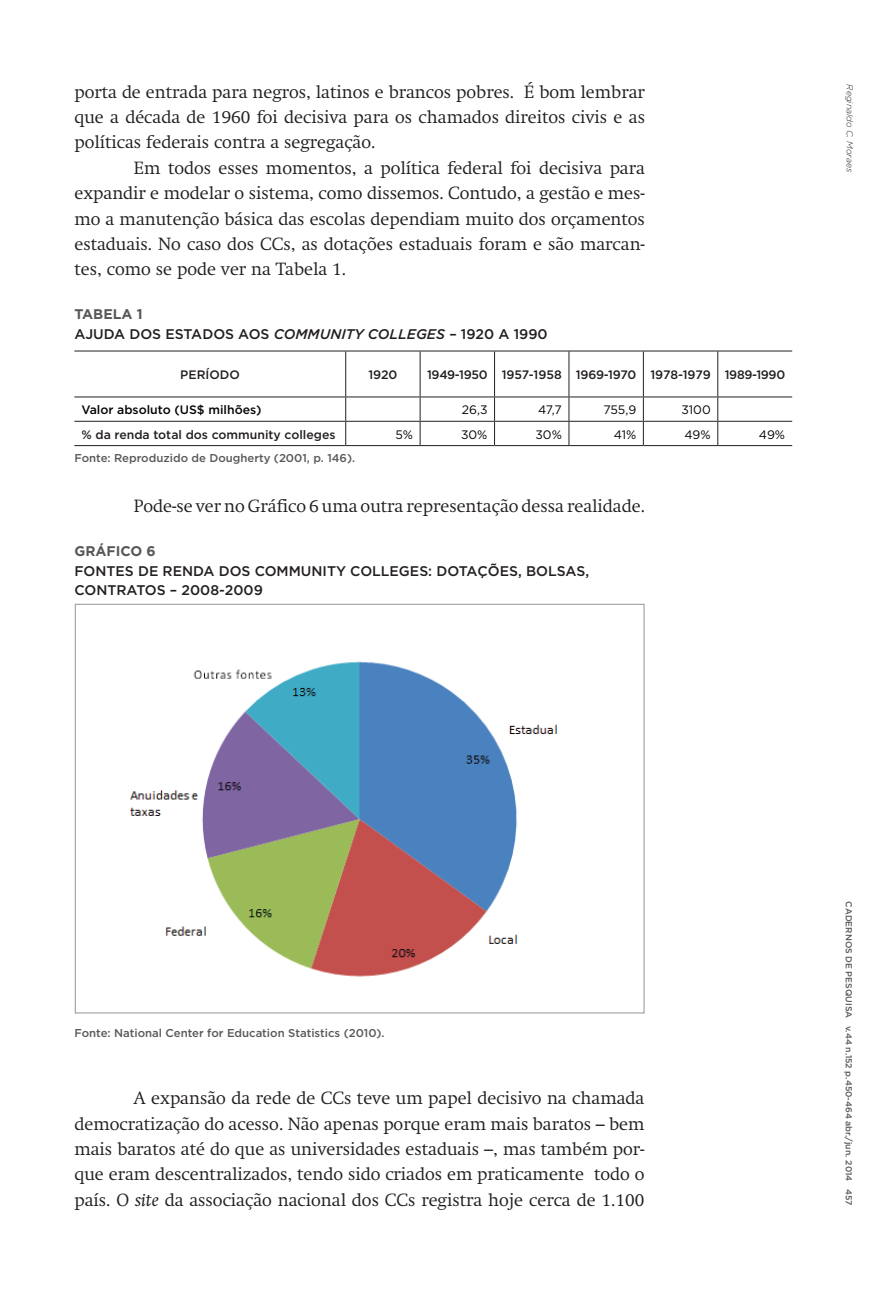
<style>
.page{position:relative;width:893px;height:1290px;background:#fff}
.page>*{position:absolute;margin:0;border:0;box-sizing:border-box;transform-origin:0 0}
.t1{font:300 17.5px/25.4px "Swift";color:#231f20;text-align:justify}
.t2{font:500 14px "Gotham HTF";color:#231f20}
.t3{font:italic 500 14px "Gotham HTF";color:#231f20}
.t4{font:700 14px "Gotham HTF";color:#57585a}
.t5{font:500 12.25px "Gotham HTF";letter-spacing:-.015em;color:#231f20}
.t6{font:12.25px "Gotham HTF";color:#040503}
.t7{font:500 12.25px "Gotham HTF";color:#040503}
.t8{font:500 11.38px "Gotham HTF";color:#57585a}
.t9{font:500 8.75px "Gotham HTF";color:#57585a}
.t10{font:italic 300 8.75px "Gotham HTF";color:#231f20}
.s1{font-style:normal}
.s2{font-weight:400;font-style:italic}
</style>
<div class="page">
<hr style="left:74px;top:351px;width:272px;height:1px;background:#231f20">
<hr style="left:346px;top:351px;width:74px;height:1px;background:#231f20">
<hr style="left:345px;top:351px;width:1px;height:45px;background:#231f20">
<hr style="left:420px;top:351px;width:75px;height:1px;background:#231f20">
<hr style="left:420px;top:351px;width:1px;height:45px;background:#231f20">
<hr style="left:495px;top:351px;width:74px;height:1px;background:#231f20">
<hr style="left:494px;top:351px;width:1px;height:45px;background:#231f20">
<hr style="left:569px;top:351px;width:74px;height:1px;background:#231f20">
<hr style="left:568px;top:351px;width:1px;height:45px;background:#231f20">
<hr style="left:643px;top:351px;width:75px;height:1px;background:#231f20">
<hr style="left:643px;top:351px;width:1px;height:45px;background:#231f20">
<hr style="left:718px;top:351px;width:74px;height:1px;background:#231f20">
<hr style="left:717px;top:351px;width:1px;height:45px;background:#231f20">
<hr style="left:74px;top:396px;width:272px;height:1px;background:#231f20">
<hr style="left:346px;top:396px;width:74px;height:1px;background:#231f20">
<hr style="left:420px;top:396px;width:75px;height:1px;background:#231f20">
<hr style="left:495px;top:396px;width:74px;height:1px;background:#231f20">
<hr style="left:569px;top:396px;width:74px;height:1px;background:#231f20">
<hr style="left:643px;top:396px;width:75px;height:1px;background:#231f20">
<hr style="left:718px;top:396px;width:74px;height:1px;background:#231f20">
<hr style="left:74px;top:421px;width:272px;height:1px;background:#231f20">
<hr style="left:346px;top:421px;width:74px;height:1px;background:#231f20">
<svg style="left:345px;top:397px;width:1px;height:48px"></svg>
<hr style="left:420px;top:421px;width:75px;height:1px;background:#231f20">
<svg style="left:420px;top:397px;width:1px;height:48px"></svg>
<hr style="left:495px;top:421px;width:74px;height:1px;background:#231f20">
<svg style="left:494px;top:397px;width:1px;height:48px"></svg>
<hr style="left:569px;top:421px;width:74px;height:1px;background:#231f20">
<svg style="left:568px;top:397px;width:1px;height:48px"></svg>
<hr style="left:643px;top:421px;width:75px;height:1px;background:#231f20">
<svg style="left:643px;top:397px;width:1px;height:48px"></svg>
<hr style="left:718px;top:421px;width:74px;height:1px;background:#231f20">
<svg style="left:717px;top:397px;width:1px;height:48px"></svg>
<hr style="left:74px;top:445px;width:272px;height:1px;background:#231f20">
<hr style="left:346px;top:445px;width:74px;height:1px;background:#231f20">
<hr style="left:420px;top:445px;width:75px;height:1px;background:#231f20">
<hr style="left:495px;top:445px;width:74px;height:1px;background:#231f20">
<hr style="left:569px;top:445px;width:74px;height:1px;background:#231f20">
<hr style="left:643px;top:445px;width:75px;height:1px;background:#231f20">
<hr style="left:718px;top:445px;width:74px;height:1px;background:#231f20">
<img style="left:74px;top:648px;width:483px;height:343px">
<p class="t1" style="left:74px;top:79px;width:572px">porta de entrada para negros, latinos e brancos pobres. É bom lembrar que a década de 1960 foi decisiva para os chamados direitos civis e as políticas federais contra a segregação.</p>
<p class="t1" style="left:74px;top:155px;width:572px;text-indent:60px">Em todos esses momentos, a política federal foi decisiva para expandir e modelar o sistema, como dissemos. Contudo, a gestão e mes&shy;mo a manutenção básica das escolas dependiam muito dos orçamentos estaduais. No caso dos CCs, as dotações estaduais foram e são marcan&shy;tes, como se pode ver na Tabela 1.</p>
<p class="t4" style="left:74px;top:306px;width:70px">TABELA 1</p>
<p class="t2" style="left:74px;top:326px;width:31px">AJUDA</p>
<p class="t2" style="left:129px;top:326px;width:11px">DOS</p>
<p class="t2" style="left:165px;top:326px;width:38px">ES TADOS</p>
<p class="t2" style="left:238px;top:326px;width:12px">AOS</p>
<p class="t3" style="left:274px;top:326px;width:275px">COMMUNITY COLLEGES <span class="s1">– 1920 a 1990</span></p>
<p class="t5" style="left:180px;top:368px;width:61px">Período</p>
<p class="t5" style="left:368px;top:368px;width:31px">1920</p>
<p class="t5" style="left:427px;top:368px;width:360px">1949-1950 1957-1958 1969-1970 1978-1979 1989-1990</p>
<p class="t7" style="left:81px;top:403px;width:182px">Valor absoluto (US$ milhões)</p>
<p class="t6" style="left:462px;top:403px;width:27px">26,3</p>
<p class="t6" style="left:538px;top:403px;width:25px">47,7</p>
<p class="t6" style="left:603px;top:403px;width:34px">755,9</p>
<p class="t6" style="left:681px;top:403px;width:31px">3100</p>
<p class="t5" style="left:81px;top:427px;width:256px">% da renda total dos community colleges</p>
<p class="t6" style="left:395px;top:427px;width:19px">5%</p>
<p class="t6" style="left:461px;top:427px;width:28px">30%</p>
<p class="t6" style="left:535px;top:427px;width:28px">30%</p>
<p class="t6" style="left:614px;top:427px;width:24px">41%</p>
<p class="t6" style="left:684px;top:427px;width:28px">49%</p>
<p class="t6" style="left:759px;top:427px;width:28px">49%</p>
<p class="t8" style="left:74px;top:452px;width:282px">Fonte: Reproduzido de Dougherty (2001, p. 146).</p>
<p class="t1" style="left:134px;top:494px;width:512px">Pode-se ver no Gráfico 6 uma outra representação dessa realidade.</p>
<p class="t4" style="left:74px;top:543px;width:83px">GRÁFICO 6</p>
<p class="t2" style="left:74px;top:563px;width:100px">FONTES DE RENDA</p>
<p class="t2" style="left:219px;top:563px;width:11px">DOS</p>
<p class="t2" style="left:255px;top:563px;width:56px">COMMUNI</p>
<p class="t2" style="left:327px;top:563px;width:240px">TY COLLEGES: DOTAÇÕES, BOLSAS</p>
<p class="t2" style="left:585px;top:563px;width:5px">,</p>
<p class="t2" style="left:74px;top:582px;width:190px">CONTRATOS – 2008-2009</p>
<p class="t10" style="left:855px;top:84px;width:89px;rotate:90deg">Reginaldo C. Moraes</p>
<p class="t8" style="left:74px;top:1026px;width:312px">Fonte: National Center for Education Statistics (2010).</p>
<p class="t1" style="left:74px;top:1085px;width:572px;text-indent:60px">A expansão da rede de CCs teve um papel decisivo na chamada democratização do acesso. Não apenas porque eram mais baratos – bem mais baratos até do que as universidades estaduais –, mas também por&shy;que eram descentralizados, tendo sido criados em praticamente todo o país. O <span class="s2">site</span> da associação nacional dos CCs registra hoje cerca de 1.100</p>
<p class="t9" style="left:854px;top:901px;width:306px;rotate:90deg">Cadernos de Pesquisa v.44 n.152 p.450-464 abr./jun. 2014 457</p>
</div>
